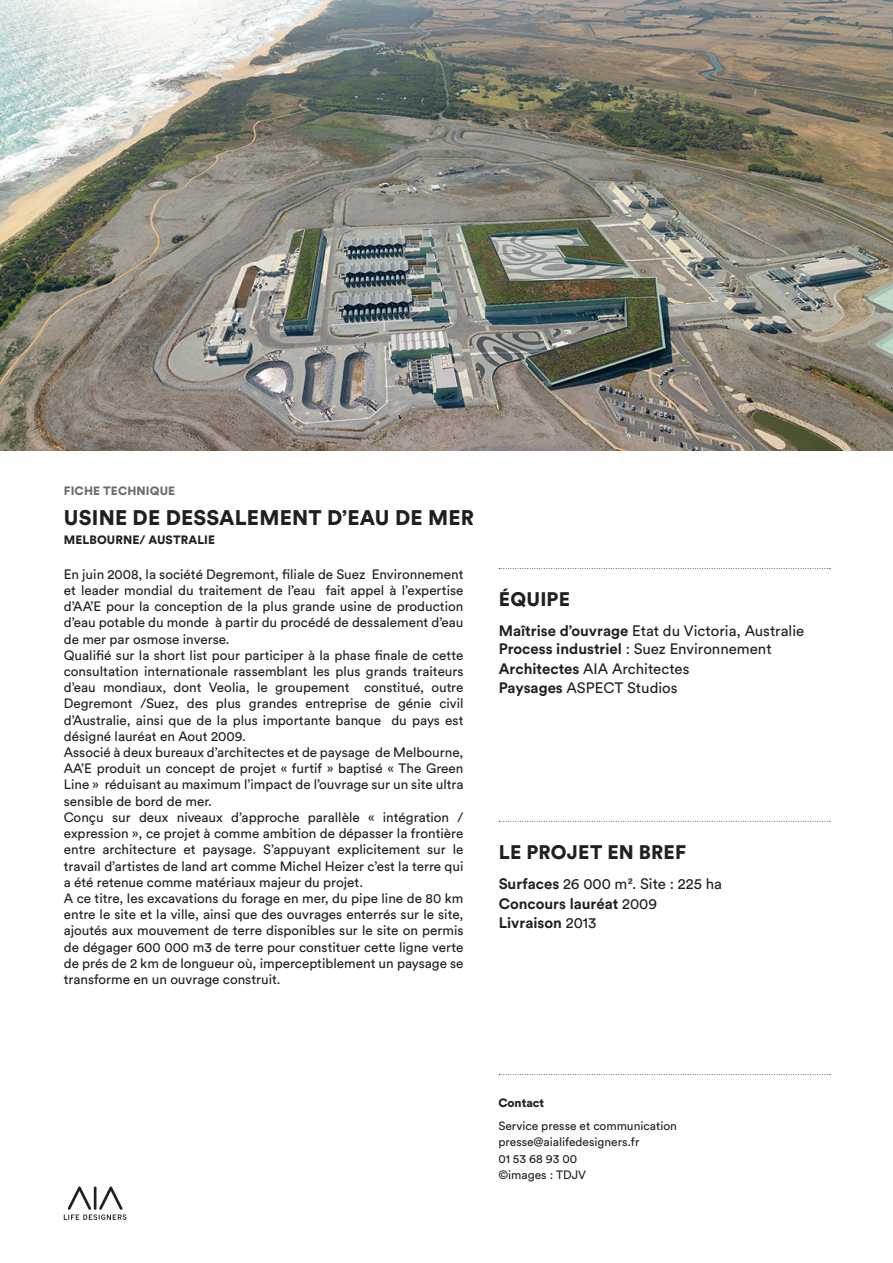
<style>
.page{position:relative;width:893px;height:1263px;background:#fff}
.page>*{position:absolute;margin:0;border:0;box-sizing:border-box;transform-origin:0 0}
.t1{font:900 21px "Circular Pro";letter-spacing:.01em;color:#231f20}
.t2{font:900 19.5px "Circular Pro";letter-spacing:.01em;color:#231f20}
.t3{font:15px/18px "Circular Pro";color:#231f20}
.t4{font:700 15px/19.5px "Circular Pro";color:#231f20}
.t5{font:13.5px/16.2px "Circular Pro";color:#231f20}
.t6{font:12px/16.5px "Circular Pro";color:#231f20}
.t7{font:900 12px "Circular Pro";letter-spacing:.01em;color:#231f20}
.t8{font:900 12px "Circular Pro";letter-spacing:.01em;color:#6c6d70}
.s1{font-weight:700}
.s2{font-weight:400}
</style>
<div class="page">
<img style="left:0;top:0;width:893px;height:451px">
<svg style="left:64px;top:1186px;width:63px;height:34px"></svg>
<svg style="left:499px;top:821px;width:331px;height:1px"></svg>
<svg style="left:499px;top:1074px;width:331px;height:1px"></svg>
<svg style="left:499px;top:568px;width:331px;height:1px"></svg>
<p class="t8" style="left:64px;top:483px;width:113px">FICHE TECHNIQUE</p>
<h1 class="t1" style="left:64px;top:502px;width:412px">USINE DE DESSALEMENT D’EAU DE MER</h1>
<p class="t7" style="left:64px;top:531px;width:153px">MELBOURNE/ AUSTRALIE</p>
<p class="t5" style="left:64px;top:565px;width:401px">En juin 2008, la société Degremont, filiale de Suez Environnement et leader mondial du traitement de l’eau fait appel à l’expertise d’AA’E pour la conception de la plus grande usine de production d’eau potable du monde à partir du procédé de dessalement d’eau de mer par osmose inverse.<br>Qualifié sur la short list pour participer à la phase finale de cette consultation internationale rassemblant les plus grands traiteurs d’eau mondiaux, dont Veolia, le groupement constitué, outre Degremont /Suez, des plus grandes entreprise de génie civil d’Australie, ainsi que de la plus importante banque du pays est désigné lauréat en Aout 2009.<br>Associé à deux bureaux d’architectes et de paysage de Melbourne, AA’E produit un concept de projet « furtif » baptisé « The Green Line » réduisant au maximum l’impact de l’ouvrage sur un site ultra sensible de bord de mer.<br>Conçu sur deux niveaux d’approche parallèle « intégration / expression », ce projet à comme ambition de dépasser la frontière entre architecture et paysage. S’appuyant explicitement sur le travail d’artistes de land art comme Michel Heizer c’est la terre qui a été retenue comme matériaux majeur du projet.<br>A ce titre, les excavations du forage en mer, du pipe line de 80 km entre le site et la ville, ainsi que des ouvrages enterrés sur le site, ajoutés aux mouvement de terre disponibles sur le site on permis de dégager 600 000 m3 de terre pour constituer cette ligne verte de prés de 2 km de longueur où, imperceptiblement un paysage se transforme en un ouvrage construit.</p>
<h2 class="t2" style="left:499px;top:586px;width:73px">ÉQUIPE</h2>
<p class="t3" style="left:499px;top:621px;width:307px"><span class="s1">Maîtrise d’ouvrage</span> Etat du Victoria, Australie<br><span class="s1">Process industriel</span> : Suez Environnement</p>
<p class="t3" style="left:499px;top:658px;width:192px;line-height:19.5px"><span class="s1">Architectes</span> AIA Architectes<br><span class="s1">Paysages</span> ASPECT Studios</p>
<h2 class="t2" style="left:499px;top:839px;width:189px">LE PROJET EN BREF</h2>
<p class="t4" style="left:499px;top:873px;width:225px">Surfaces <span class="s2">26 000 m². Site : 225 ha<br></span>Concours lauréat <span class="s2">2009<br></span>Livraison <span class="s2">2013</span></p>
<p class="t7" style="left:498px;top:1094px;width:47px">Contact</p>
<p class="t6" style="left:498px;top:1116px;width:180px">Service presse et communication presse@aialifedesigners.fr<br>01 53 68 93 00<br>©images : TDJV</p>
</div>
